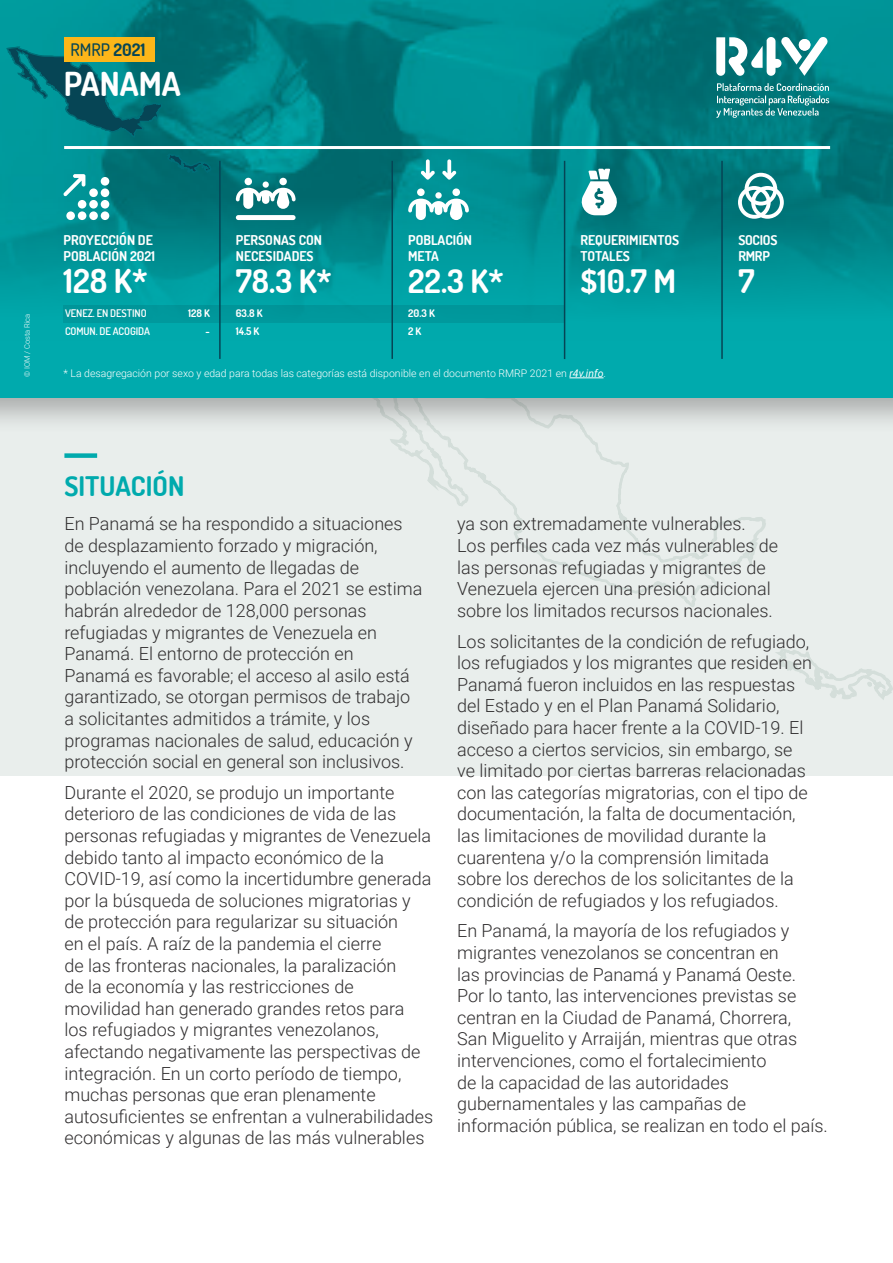
<style>
.page{position:relative;width:893px;height:1263px;background:#fff}
.page>*{position:absolute;margin:0;border:0;box-sizing:border-box;transform-origin:0 0}
.TIT_00_-_Apert_OneP{font:700 33px "Dosis";color:#fff}
.KF_Nº_C{font:700 33px "Dosis";color:#fff}
.KF_Nº_C-2{font:700 32.4px "Dosis";color:#fff}
.Tit_01{font:700 27px "Dosis";color:#00aaad}
.Body_2_col{font:300 18px/21.6px "Roboto";color:#312f30}
.Encabezado{font:500 17.25px "Dosis";color:#064555}
.KF_Nº_C-3{font:700 13.5px/16.2px "Dosis";color:#fff}
.KF_Tit_1_D{font:700 13.5px "Dosis";color:#fff}
.Disclaimer{font:300 10.5px "Roboto";color:#fff}
.KF_Tit_2_B{font:600 10.5px/18px "Dosis";letter-spacing:-.01em;color:#fff}
.KF_Tit_2_B-2{font:700 10.5px "Dosis";color:#fff}
.FOTO_credit{font:300 7.5px "Roboto";color:#fff}
.s1{font-weight:700}
.s2{font-weight:400;font-style:italic}
</style>
<div class="page">
<div style="left:0;top:323px;width:893px;height:452px;background:#e9eeec"></div>
<svg style="left:775px;top:648px;width:118px;height:52px"></svg>
<svg style="left:390px;top:434px;width:376px;height:173px"></svg>
<div style="left:0;top:0;width:893px;height:434px;background:#231f20;opacity:.32"></div>
<div style="left:0;top:0;width:893px;height:398px;background:#00aaad"></div>
<img style="left:0;top:0;width:893px;height:340px">
<div style="left:64px;top:306px;width:500px;height:17px;background:#00979b"></div>
<svg style="left:164px;top:153px;width:48px;height:22px"></svg>
<svg style="left:5px;top:43px;width:158px;height:97px;background:#01767d"></svg>
<hr style="left:64px;top:146px;width:766px;height:3px;background:#fff">
<div style="left:64px;top:37px;width:91px;height:25px;background:#fcb619"></div>
<hr style="left:569px;top:377px;width:34px;height:1px;background:#fff">
<div style="left:64px;top:453px;width:33px;height:5px;background:#00aaad"></div>
<svg style="left:738px;top:173px;width:46px;height:46px;background:#71b1b3"></svg>
<svg style="left:580px;top:169px;width:38px;height:46px;background:#96c9ca"></svg>
<svg style="left:408px;top:199px;width:61px;height:21px"></svg>
<div style="left:452px;top:188px;width:8px;height:8px;background:#fff;border-radius:50%"></div>
<div style="left:417px;top:188px;width:8px;height:8px;background:#fff;border-radius:50%"></div>
<svg style="left:435px;top:192px;width:7px;height:7px"></svg>
<svg style="left:421px;top:159px;width:14px;height:21px"></svg>
<svg style="left:442px;top:159px;width:14px;height:21px"></svg>
<svg style="left:236px;top:188px;width:60px;height:21px"></svg>
<div style="left:279px;top:178px;width:8px;height:7px;background:#fff;border-radius:50%"></div>
<div style="left:245px;top:178px;width:7px;height:7px;background:#fff;border-radius:50%"></div>
<div style="left:263px;top:181px;width:6px;height:7px;background:#fff;border-radius:50%"></div>
<div style="left:236px;top:215px;width:60px;height:5px;background:#fff;border-radius:2px"></div>
<div style="left:101px;top:211px;width:8px;height:9px;background:#fff;border-radius:50%"></div>
<div style="left:101px;top:200px;width:8px;height:9px;background:#fff;border-radius:50%"></div>
<div style="left:101px;top:188px;width:8px;height:9px;background:#fff;border-radius:50%"></div>
<div style="left:89px;top:211px;width:9px;height:9px;background:#fff;border-radius:50%"></div>
<div style="left:89px;top:200px;width:9px;height:9px;background:#fff;border-radius:50%"></div>
<div style="left:78px;top:211px;width:8px;height:9px;background:#fff;border-radius:50%"></div>
<div style="left:66px;top:211px;width:9px;height:9px;background:#fff;border-radius:50%"></div>
<div style="left:78px;top:200px;width:8px;height:9px;background:#fff;border-radius:50%"></div>
<div style="left:89px;top:188px;width:9px;height:9px;background:#fff;border-radius:50%"></div>
<div style="left:101px;top:177px;width:8px;height:9px;background:#fff;border-radius:50%"></div>
<svg style="left:63px;top:174px;width:22px;height:22px"></svg>
<hr style="left:564px;top:161px;width:1px;height:198px;background:#064555">
<hr style="left:721px;top:161px;width:2px;height:198px;background:#064555">
<hr style="left:391px;top:161px;width:2px;height:198px;background:#064555">
<hr style="left:219px;top:161px;width:2px;height:198px;background:#064555">
<svg style="left:716px;top:36px;width:112px;height:40px;background:#72b4b6"></svg>
<svg style="left:716px;top:83px;width:113px;height:35px;background:#369396"></svg>
<p class="Encabezado" style="left:70px;top:38px;width:77px">RMRP <span class="s1">2021</span></p>
<p class="TIT_00_-_Apert_OneP" style="left:64px;top:62px;width:119px">PANAMA</p>
<p class="FOTO_credit" style="left:22px;top:377px;width:65px;rotate:-90deg">© IOM / Costa Rica</p>
<p class="KF_Tit_1_D" style="left:63px;top:231px;width:91px">PROYECCIÓN DE</p>
<p class="KF_Tit_1_D" style="left:63px;top:247px;width:93px">POBLACIÓN 2021</p>
<p class="KF_Nº_C" style="left:63px;top:260px;width:86px">128 K*</p>
<p class="KF_Nº_C-3" style="left:236px;top:232px;width:88px">PERSONAS CON<br>NECESIDADES</p>
<p class="KF_Nº_C-2" style="left:236px;top:261px;width:97px">78.3 K*</p>
<p class="KF_Tit_2_B" style="left:65px;top:304px;width:86px">VENEZ. EN DESTINO<br>COMUN. DE ACOGIDA</p>
<p class="KF_Tit_2_B-2" style="left:236px;top:306px;width:28px">63.8 K</p>
<p class="KF_Tit_2_B-2" style="left:188px;top:306px;width:23px">128 K</p>
<p class="KF_Tit_2_B-2" style="left:206px;top:324px;width:6px">-</p>
<p class="KF_Tit_2_B-2" style="left:236px;top:324px;width:25px">14.5 K</p>
<p class="KF_Nº_C-3" style="left:408px;top:232px;width:65px">POBLACIÓN</p>
<p class="KF_Nº_C-3" style="left:408px;top:248px;width:32px">META</p>
<p class="KF_Nº_C-2" style="left:408px;top:261px;width:97px">22.3 K*</p>
<p class="KF_Tit_2_B-2" style="left:408px;top:306px;width:28px">20.3 K</p>
<p class="KF_Tit_2_B-2" style="left:408px;top:324px;width:15px">2 K</p>
<p class="KF_Nº_C-3" style="left:581px;top:232px;width:100px">REQUERIMIENTOS<br>TOTALES</p>
<p class="KF_Nº_C-2" style="left:581px;top:261px;width:97px">$10.7 M</p>
<p class="Disclaimer" style="left:63px;top:366px;width:544px">* La desagregación por sexo y edad para todas las categorías está disponible en el documento RMRP 2021 en <span class="s2">r4v.info</span>.</p>
<p class="KF_Nº_C-3" style="left:738px;top:232px;width:40px">SOCIOS</p>
<p class="KF_Nº_C-3" style="left:738px;top:248px;width:33px">RMRP</p>
<p class="KF_Nº_C-2" style="left:738px;top:261px;width:18px">7</p>
<p class="Tit_01" style="left:64px;top:469px;width:121px">SITUACIÓN</p>
<p class="Body_2_col" style="left:64px;top:513px;width:359px">En Panamá se ha respondido a situaciones de desplazamiento forzado y migración, incluyendo el aumento de llegadas de población venezolana. Para el 2021 se estima habrán alrededor de 128,000 personas refugiadas y migrantes de Venezuela en Panamá. El entorno de protección en Panamá es favorable; el acceso al asilo está garantizado, se otorgan permisos de trabajo a solicitantes admitidos a trámite, y los programas nacionales de salud, educación y protección social en general son inclusivos.</p>
<p class="Body_2_col" style="left:64px;top:781px;width:370px">Durante el 2020, se produjo un importante deterioro de las condiciones de vida de las personas refugiadas y migrantes de Venezuela debido tanto al impacto económico de la COVID-19, así como la incertidumbre generada por la búsqueda de soluciones migratorias y de protección para regularizar su situación<br>en el país. A raíz de la pandemia el cierre<br>de las fronteras nacionales, la paralización<br>de la economía y las restricciones de movilidad han generado grandes retos para<br>los refugiados y migrantes venezolanos, afectando negativamente las perspectivas de integración. En un corto período de tiempo, muchas personas que eran plenamente autosuficientes se enfrentan a vulnerabilidades económicas y algunas de las más vulnerables</p>
<p class="Body_2_col" style="left:457px;top:513px;width:323px">ya son extremadamente vulnerables.<br>Los perfiles cada vez más vulnerables de las personas refugiadas y migrantes de Venezuela ejercen una presión adicional sobre los limitados recursos nacionales.</p>
<p class="Body_2_col" style="left:457px;top:630px;width:356px">Los solicitantes de la condición de refugiado, los refugiados y los migrantes que residen en Panamá fueron incluidos en las respuestas del Estado y en el Plan Panamá Solidario, diseñado para hacer frente a la COVID-19. El acceso a ciertos servicios, sin embargo, se ve limitado por ciertas barreras relacionadas con las categorías migratorias, con el tipo de documentación, la falta de documentación, las limitaciones de movilidad durante la cuarentena y/o la comprensión limitada sobre los derechos de los solicitantes de la condición de refugiados y los refugiados.</p>
<p class="Body_2_col" style="left:457px;top:919px;width:372px">En Panamá, la mayoría de los refugiados y migrantes venezolanos se concentran en<br>las provincias de Panamá y Panamá Oeste.<br>Por lo tanto, las intervenciones previstas se centran en la Ciudad de Panamá, Chorrera,<br>San Miguelito y Arraiján, mientras que otras intervenciones, como el fortalecimiento<br>de la capacidad de las autoridades gubernamentales y las campañas de información pública, se realizan en todo el país.</p>
</div>
